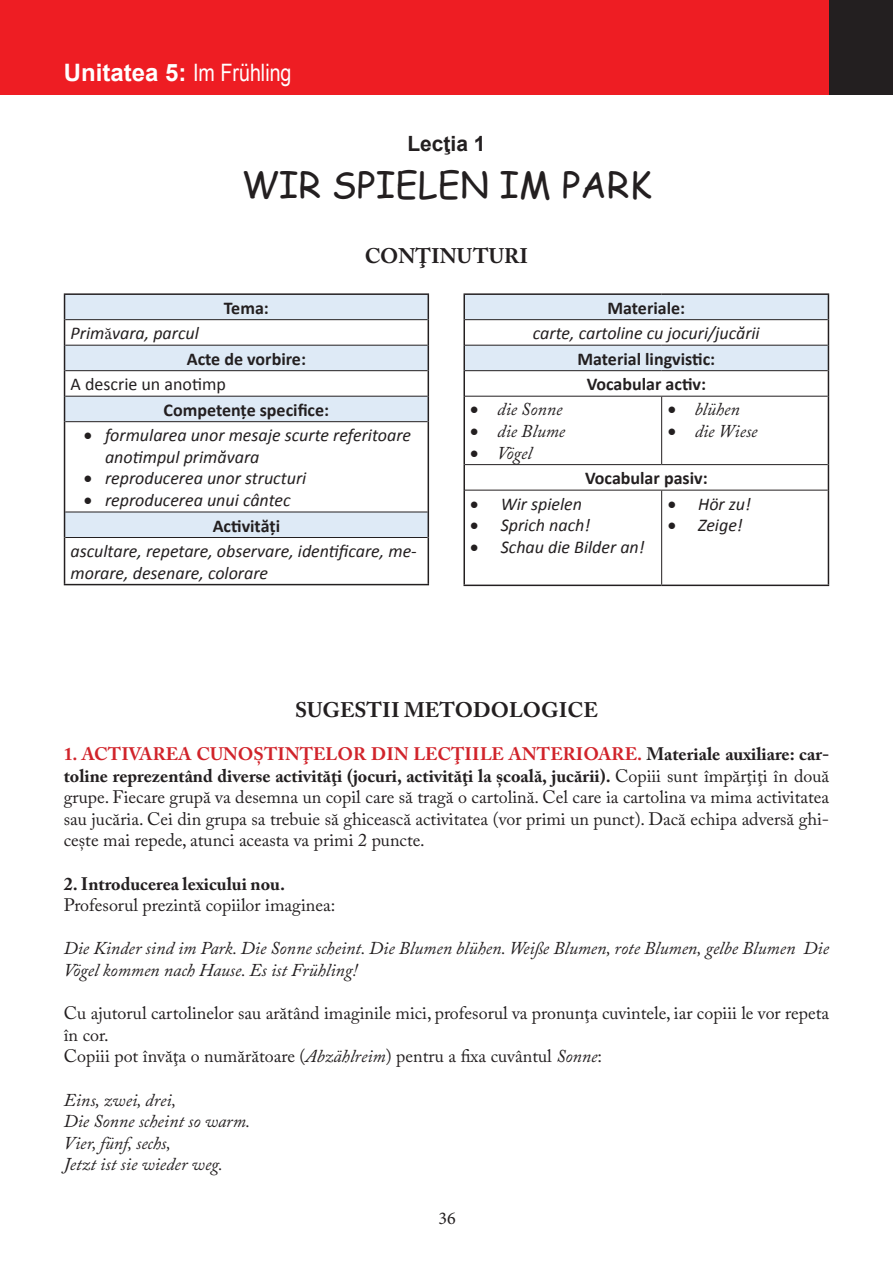
<style>
.page{position:relative;width:893px;height:1263px;background:#fff}
.page>*{position:absolute;margin:0;border:0;box-sizing:border-box;transform-origin:0 0}
.t1{font:36px "Comic Sans MS";color:#231f20}
.Heading_1{font:700 24px "Arial";color:#fff}
.t2{font:700 21px "Adobe Caslon Pro";color:#231f20}
.Heading_2{font:700 21px "Arial";color:#231f20}
.t3{font:18px/21.6px "Adobe Caslon Pro";color:#231f20;text-align:justify}
.t4{font:italic 18px/21.6px "Calibri";color:#231f20}
.t5{font:italic 18px/21.6px "Adobe Caslon Pro";color:#231f20}
.t6{font:700 18px "Calibri";color:#231f20}
.t7{font:700 18px "Adobe Caslon Pro";color:#231f20}
.t8{font:18px "Calibri";color:#231f20}
.t9{font:18px "Minion Pro";color:#231f20}
.s1{font-family:"Arial Narrow";font-weight:400}
.s2{font-family:"Adobe Caslon Pro";font-style:normal}
.s3{font-weight:700;color:#d1232a}
.s4{font-weight:700}
.s5{font-style:italic}
</style>
<div class="page">
<div style="left:0;top:0;width:893px;height:95px;background:#ee1d23"></div>
<div style="left:829px;top:0;width:64px;height:95px;background:#231f20"></div>
<svg style="left:65px;top:295px;width:363px;height:242px"></svg>
<hr style="left:64px;top:293px;width:365px;height:2px;background:#231f20">
<svg style="left:64px;top:295px;width:1px;height:127px"></svg>
<svg style="left:428px;top:295px;width:1px;height:127px"></svg>
<hr style="left:64px;top:422px;width:1px;height:90px;background:#231f20">
<hr style="left:428px;top:422px;width:1px;height:90px;background:#231f20">
<svg style="left:64px;top:512px;width:1px;height:25px"></svg>
<svg style="left:428px;top:512px;width:1px;height:25px"></svg>
<hr style="left:64px;top:537px;width:1px;height:47px;background:#231f20">
<hr style="left:428px;top:537px;width:1px;height:47px;background:#231f20">
<hr style="left:64px;top:584px;width:365px;height:1px;background:#231f20">
<hr style="left:65px;top:319px;width:363px;height:1px;background:#231f20">
<hr style="left:65px;top:345px;width:363px;height:1px;background:#231f20">
<hr style="left:65px;top:370px;width:363px;height:1px;background:#231f20">
<hr style="left:65px;top:396px;width:363px;height:1px;background:#231f20">
<hr style="left:65px;top:421px;width:363px;height:1px;background:#231f20">
<hr style="left:65px;top:512px;width:363px;height:1px;background:#231f20">
<hr style="left:65px;top:537px;width:363px;height:1px;background:#231f20">
<hr style="left:463px;top:293px;width:199px;height:2px;background:#231f20">
<hr style="left:463px;top:295px;width:2px;height:25px;background:#231f20">
<hr style="left:662px;top:293px;width:167px;height:2px;background:#231f20">
<hr style="left:463px;top:320px;width:2px;height:25px;background:#231f20">
<hr style="left:463px;top:345px;width:2px;height:26px;background:#231f20">
<hr style="left:463px;top:371px;width:2px;height:25px;background:#231f20">
<svg style="left:464px;top:294px;width:365px;height:102px"></svg>
<hr style="left:463px;top:396px;width:2px;height:69px;background:#231f20">
<hr style="left:828px;top:396px;width:1px;height:69px;background:#231f20">
<hr style="left:463px;top:465px;width:2px;height:25px;background:#231f20">
<svg style="left:828px;top:465px;width:1px;height:25px"></svg>
<hr style="left:463px;top:490px;width:2px;height:95px;background:#231f20">
<hr style="left:828px;top:490px;width:1px;height:95px;background:#231f20">
<hr style="left:463px;top:585px;width:199px;height:1px;background:#231f20">
<hr style="left:662px;top:585px;width:167px;height:1px;background:#231f20">
<hr style="left:465px;top:319px;width:197px;height:1px;background:#231f20">
<hr style="left:662px;top:319px;width:166px;height:1px;background:#231f20">
<hr style="left:465px;top:345px;width:197px;height:1px;background:#231f20">
<hr style="left:662px;top:345px;width:166px;height:1px;background:#231f20">
<hr style="left:465px;top:370px;width:197px;height:1px;background:#231f20">
<hr style="left:662px;top:370px;width:166px;height:1px;background:#231f20">
<hr style="left:465px;top:396px;width:197px;height:1px;background:#231f20">
<hr style="left:662px;top:396px;width:166px;height:1px;background:#231f20">
<hr style="left:661px;top:397px;width:1px;height:67px;background:#231f20">
<hr style="left:465px;top:464px;width:197px;height:1px;background:#231f20">
<hr style="left:662px;top:464px;width:166px;height:1px;background:#231f20">
<hr style="left:465px;top:490px;width:197px;height:1px;background:#231f20">
<hr style="left:662px;top:490px;width:166px;height:1px;background:#231f20">
<hr style="left:661px;top:490px;width:1px;height:95px;background:#231f20">
<p class="Heading_1" style="left:64px;top:56px;width:229px">Unitatea 5: <span class="s1">Im Frühling</span></p>
<p class="Heading_2" style="left:407px;top:128px;width:80px">Lecţia 1</p>
<p class="t1" style="left:241px;top:159px;width:412px">WIR SPIELEN IM PARK</p>
<p class="t2" style="left:365px;top:244px;width:165px">CONŢINUTURI</p>
<p class="t6" style="left:224px;top:297px;width:46px">Tema:</p>
<p class="t4" style="left:71px;top:322px;width:130px">Prim<span class="s2">ă</span>vara, parcul</p>
<p class="t6" style="left:187px;top:348px;width:121px">Acte de vorbire:</p>
<p class="t8" style="left:71px;top:373px;width:157px">A descrie un anotimp</p>
<p class="t6" style="left:164px;top:399px;width:167px">Competențe specifice:</p>
<p class="t4" style="left:105px;top:424px;width:308px;text-indent:-21px">• formularea unor mesaje scurte referitoare anotimpul primăvara</p>
<p class="t4" style="left:84px;top:467px;width:224px">• reproducerea unor structuri</p>
<p class="t4" style="left:84px;top:488px;width:208px">• reproducerea unui cântec</p>
<p class="t6" style="left:213px;top:514px;width:69px">Activități</p>
<p class="t4" style="left:71px;top:539px;width:348px">ascultare, repetare, observare, identificare, me&shy;morare, desenare, colorare</p>
<p class="t6" style="left:607px;top:297px;width:79px">Materiale:</p>
<p class="t4" style="left:533px;top:322px;width:228px">carte, cartoline cu jocuri/jucării</p>
<p class="t6" style="left:577px;top:348px;width:139px">Material lingvistic:</p>
<p class="t6" style="left:587px;top:373px;width:121px">Vocabular activ:</p>
<p class="t5" style="left:470px;top:398px;width:94px">• die Sonne</p>
<p class="t5" style="left:470px;top:420px;width:96px">• die Blume</p>
<p class="t5" style="left:470px;top:442px;width:63px">• Vögel</p>
<p class="t5" style="left:668px;top:398px;width:74px">• blühen</p>
<p class="t5" style="left:668px;top:420px;width:91px">• die Wiese</p>
<p class="t6" style="left:585px;top:467px;width:124px">Vocabular pasiv:</p>
<p class="t4" style="left:470px;top:492px;width:113px">• Wir spielen</p>
<p class="t4" style="left:470px;top:514px;width:122px">• Sprich nach!</p>
<p class="t4" style="left:470px;top:535px;width:176px">• Schau die Bilder an!</p>
<p class="t4" style="left:668px;top:492px;width:85px">• Hör zu!</p>
<p class="t4" style="left:668px;top:514px;width:77px">• Zeige!</p>
<p class="t2" style="left:295px;top:697px;width:304px">SUGESTII METODOLOGICE</p>
<p class="t3" style="left:64px;top:743px;width:767px"><span class="s3">1. ACTIVAREA CUNOŞTINŢELOR DIN LECŢIILE ANTERIOARE.</span> <span class="s4">Materiale auxiliare: car&shy;toline reprezentând diverse activităţi (jocuri, activităţi la şcoală, jucării).</span> Copiii sunt împărţiţi în două grupe. Fiecare grupă va desemna un copil care să tragă o cartolină. Cel care ia cartolina va mima activitatea sau jucăria. Cei din grupa sa trebuie să ghicească activitatea (vor primi un punct). Dacă echipa adversă ghi&shy;ceşte mai repede, atunci aceasta va primi 2 puncte.</p>
<p class="t7" style="left:64px;top:873px;width:223px">2. Introducerea lexicului nou.</p>
<p class="t3" style="left:64px;top:894px;width:273px">Profesorul prezintă copiilor imaginea:</p>
<p class="t5" style="left:64px;top:937px;width:767px">Die Kinder sind im Park. Die Sonne scheint. Die Blumen blühen. Weiße Blumen, rote Blumen, gelbe Blumen Die<br>Vögel kommen nach Hause. Es ist Frühling!</p>
<p class="t3" style="left:64px;top:1002px;width:767px">Cu ajutorul cartolinelor sau arătând imaginile mici, profesorul va pronunţa cuvintele, iar copiii le vor repeta în cor.</p>
<p class="t3" style="left:64px;top:1045px;width:540px">Copiii pot învăţa o numărătoare (<span class="s5">Abzählreim</span>) pentru a fixa cuvântul <span class="s5">Sonne</span>:</p>
<p class="t5" style="left:64px;top:1088px;width:114px">Eins, zwei, drei,</p>
<p class="t5" style="left:64px;top:1110px;width:188px">Die Sonne scheint so warm.</p>
<p class="t5" style="left:64px;top:1132px;width:109px">Vier, fünf, sechs,</p>
<p class="t5" style="left:64px;top:1153px;width:161px">Jetzt ist sie wieder weg.</p>
<p class="t9" style="left:439px;top:1206px;width:19px">36</p>
</div>
